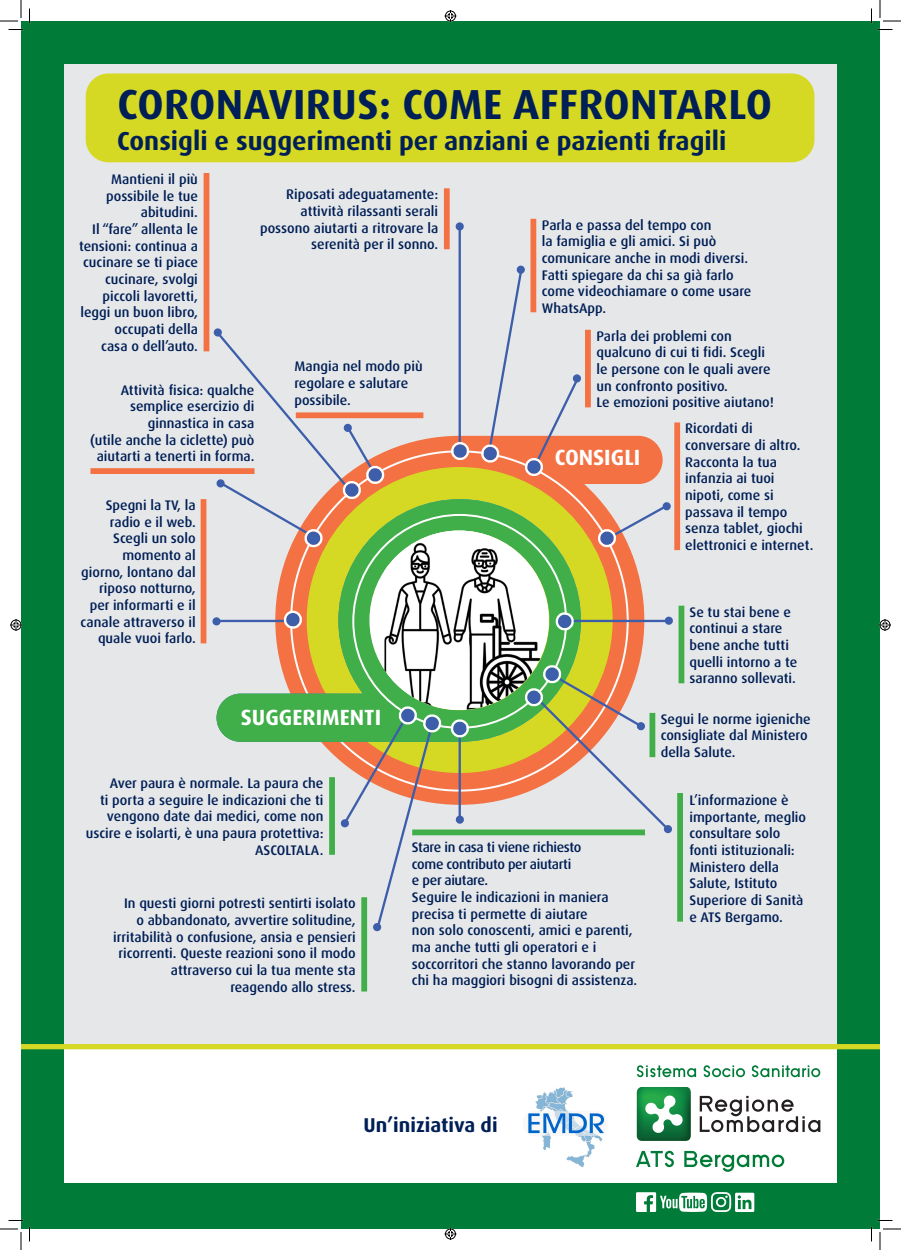
<style>
.page{position:relative;width:901px;height:1250px;background:#fff}
.page>*{position:absolute;margin:0;border:0;box-sizing:border-box;transform-origin:0 0}
.t1{font:700 42px "Dax Pro";letter-spacing:.01em;color:#001f56}
.t2{font:700 26px "Dax Pro";color:#001f56}
.t3{font:700 22px "Dax Pro";color:#fff}
.t4{font:700 20px "Dax Pro";color:#001f56}
.t5{font:500 13.9px/16.7px "Dax Pro";color:#001f56}
.t6{font:500 13.9px "Dax Pro";letter-spacing:-.025em;color:#001f56}
</style>
<div class="page">
<div style="left:47px;top:36px;width:807px;height:1008px;background:#e6e7e9"></div>
<div style="left:21px;top:21px;width:43px;height:1208px;background:#007c38"></div>
<div style="left:30px;top:1183px;width:841px;height:46px;background:#007c38"></div>
<svg style="left:636px;top:1192px;width:118px;height:20px"></svg>
<div style="left:21px;top:21px;width:859px;height:43px;background:#007c38"></div>
<div style="left:837px;top:21px;width:43px;height:1208px;background:#007c38"></div>
<svg style="left:321px;top:436px;width:342px;height:369px;fill:#f37142"></svg>
<div style="left:307px;top:467px;width:306px;height:306px;background:#d6d924;border-radius:50%"></div>
<svg style="left:217px;top:499px;width:364px;height:243px"></svg>
<div style="left:86px;top:73px;width:728px;height:89px;background:#d6d924;border-radius:23px"></div>
<div style="left:21px;top:1044px;width:859px;height:5px;background:#d6d924"></div>
<img style="left:528px;top:1087px;width:77px;height:80px">
<svg style="left:341px;top:705px;width:100px;height:226px"></svg>
<svg style="left:456px;top:815px;width:8px;height:9px"></svg>
<hr style="left:459px;top:224px;width:2px;height:222px;background:#3c5eab">
<hr style="left:214px;top:620px;width:77px;height:2px;background:#3c5eab">
<svg style="left:450px;top:441px;width:19px;height:19px"></svg>
<svg style="left:283px;top:609px;width:19px;height:20px"></svg>
<svg style="left:456px;top:222px;width:8px;height:9px"></svg>
<svg style="left:480px;top:265px;width:101px;height:211px"></svg>
<svg style="left:214px;top:328px;width:170px;height:219px"></svg>
<svg style="left:212px;top:617px;width:9px;height:8px"></svg>
<svg style="left:597px;top:501px;width:74px;height:46px"></svg>
<div style="left:444px;top:188px;width:6px;height:61px;background:#f37142"></div>
<div style="left:296px;top:412px;width:127px;height:6px;background:#f37142"></div>
<div style="left:90px;top:468px;width:165px;height:6px;background:#f37142"></div>
<div style="left:204px;top:173px;width:5px;height:178px;background:#f37142"></div>
<div style="left:201px;top:499px;width:5px;height:144px;background:#f37142"></div>
<div style="left:530px;top:219px;width:6px;height:93px;background:#f37142"></div>
<div style="left:585px;top:330px;width:6px;height:77px;background:#f37142"></div>
<div style="left:674px;top:422px;width:6px;height:128px;background:#f37142"></div>
<div style="left:329px;top:777px;width:6px;height:77px;background:#40ae49"></div>
<div style="left:361px;top:897px;width:6px;height:94px;background:#40ae49"></div>
<div style="left:412px;top:829px;width:233px;height:6px;background:#40ae49"></div>
<div style="left:369px;top:530px;width:180px;height:180px;background:#fff;border-radius:50%"></div>
<img style="left:384px;top:530px;width:165px;height:180px">
<svg style="left:637px;top:1065px;width:59px;height:12px"></svg>
<svg style="left:704px;top:1065px;width:41px;height:12px"></svg>
<svg style="left:752px;top:1065px;width:68px;height:12px"></svg>
<img style="left:637px;top:1087px;width:54px;height:54px">
<svg style="left:644px;top:1094px;width:39px;height:39px"></svg>
<svg style="left:700px;top:1096px;width:120px;height:36px"></svg>
<svg style="left:636px;top:1150px;width:38px;height:17px"></svg>
<svg style="left:684px;top:1151px;width:100px;height:20px"></svg>
<hr style="left:459px;top:728px;width:2px;height:89px;background:#3c5eab">
<div style="left:678px;top:605px;width:6px;height:78px;background:#40ae49"></div>
<hr style="left:567px;top:620px;width:98px;height:2px;background:#3c5eab">
<div style="left:677px;top:793px;width:6px;height:128px;background:#40ae49"></div>
<svg style="left:524px;top:664px;width:148px;height:170px"></svg>
<svg style="left:449px;top:718px;width:20px;height:19px"></svg>
<svg style="left:665px;top:616px;width:8px;height:9px"></svg>
<svg style="left:554px;top:611px;width:20px;height:19px"></svg>
<svg style="left:0;top:0;width:30px;height:30px"></svg>
<svg style="left:0;top:1219px;width:30px;height:31px"></svg>
<svg style="left:871px;top:0;width:30px;height:30px"></svg>
<svg style="left:871px;top:1219px;width:30px;height:31px"></svg>
<svg style="left:444px;top:10px;width:12px;height:12px"></svg>
<svg style="left:444px;top:1228px;width:12px;height:12px"></svg>
<svg style="left:10px;top:619px;width:12px;height:12px"></svg>
<svg style="left:879px;top:619px;width:12px;height:12px"></svg>
<p class="t1" style="left:118px;top:77px;width:656px">CORONAVIRUS: COME AFFRONTARLO</p>
<p class="t2" style="left:117px;top:124px;width:611px">Consigli e suggerimenti per anziani e pazienti fragili</p>
<p class="t5" style="left:106px;top:171px;width:93px;text-align:right">Mantieni il più possibile le tue abitudini.</p>
<p class="t5" style="left:79px;top:221px;width:120px;text-align:right">Il “fare” allenta le tensioni: continua a cucinare se ti piace cucinare, svolgi piccoli lavoretti, leggi un buon libro, occupati della</p>
<p class="t5" style="left:101px;top:337px;width:98px">casa o dell’auto.</p>
<p class="t5" style="left:260px;top:186px;width:180px;text-align:right">Riposati adeguatamente: attività rilassanti serali possono aiutarti a ritrovare la serenità per il sonno.</p>
<p class="t5" style="left:121px;top:381px;width:135px;text-align:right">Attività fisica: qualche semplice esercizio di ginnastica in casa</p>
<p class="t5" style="left:90px;top:431px;width:166px">(utile anche la ciclette) può</p>
<p class="t5" style="left:97px;top:448px;width:159px">aiutarti a tenerti in forma.</p>
<p class="t5" style="left:81px;top:497px;width:117px;text-align:right">Spegni la TV, la radio e il web.<br>Scegli un solo momento al giorno, lontano dal riposo notturno, per informarti e il canale attraverso il quale vuoi farlo.</p>
<p class="t5" style="left:294px;top:358px;width:130px">Mangia nel modo più regolare e salutare possibile.</p>
<p class="t3" style="left:241px;top:703px;width:142px">SUGGERIMENTI</p>
<p class="t5" style="left:542px;top:217px;width:211px">Parla e passa del tempo con<br>la famiglia e gli amici. Si può comunicare anche in modi diversi.<br>Fatti spiegare da chi sa già farlo come videochiamare o come usare<br>WhatsApp.</p>
<p class="t5" style="left:596px;top:327px;width:176px">Parla dei problemi con qualcuno di cui ti fidi. Scegli le persone con le quali avere un confronto positivo.</p>
<p class="t5" style="left:596px;top:394px;width:179px">Le emozioni positive aiutano!</p>
<p class="t3" style="left:555px;top:443px;width:87px">CONSIGLI</p>
<p class="t5" style="left:685px;top:420px;width:130px">Ricordati di conversare di altro.<br>Racconta la tua infanzia ai tuoi nipoti, come si passava il tempo senza tablet, giochi elettronici e internet.</p>
<p class="t5" style="left:689px;top:603px;width:109px">Se tu stai bene e continui a stare bene anche tutti quelli intorno a te saranno sollevati.</p>
<p class="t5" style="left:661px;top:710px;width:151px">Segui le norme igieniche consigliate dal Ministero della Salute.</p>
<p class="t5" style="left:86px;top:775px;width:239px;text-align:right">Aver paura è normale. La paura che<br>ti porta a seguire le indicazioni che ti vengono date dai medici, come non uscire e isolarti, è una paura protettiva:<br>ASCOLTALA.</p>
<p class="t5" style="left:113px;top:895px;width:244px;text-align:right">In questi giorni potresti sentirti isolato o abbandonato, avvertire solitudine, irritabilità o confusione, ansia e pensieri ricorrenti. Queste reazioni sono il modo</p>
<p class="t5" style="left:171px;top:961px;width:186px">attraverso cui la tua mente sta</p>
<p class="t5" style="left:230px;top:978px;width:127px">reagendo allo stress.</p>
<p class="t6" style="left:412px;top:838px;width:171px">Stare in casa ti viene richiesto</p>
<p class="t6" style="left:412px;top:854px;width:161px">come contributo per aiutarti</p>
<p class="t6" style="left:412px;top:871px;width:78px">e per aiutare.</p>
<p class="t5" style="left:412px;top:889px;width:198px">Seguire le indicazioni in maniera precisa ti permette di aiutare</p>
<p class="t5" style="left:412px;top:922px;width:222px">non solo conoscenti, amici e parenti,</p>
<p class="t5" style="left:412px;top:939px;width:227px">ma anche tutti gli operatori e i soccorritori che stanno lavorando per chi ha maggiori bisogni di assistenza.</p>
<p class="t4" style="left:364px;top:1111px;width:135px">Un’iniziativa di</p>
<p class="t5" style="left:689px;top:792px;width:118px">L’informazione è importante, meglio consultare solo fonti istituzionali:<br>Ministero della<br>Salute, Istituto<br>Superiore di Sanità e ATS Bergamo.</p>
</div>
